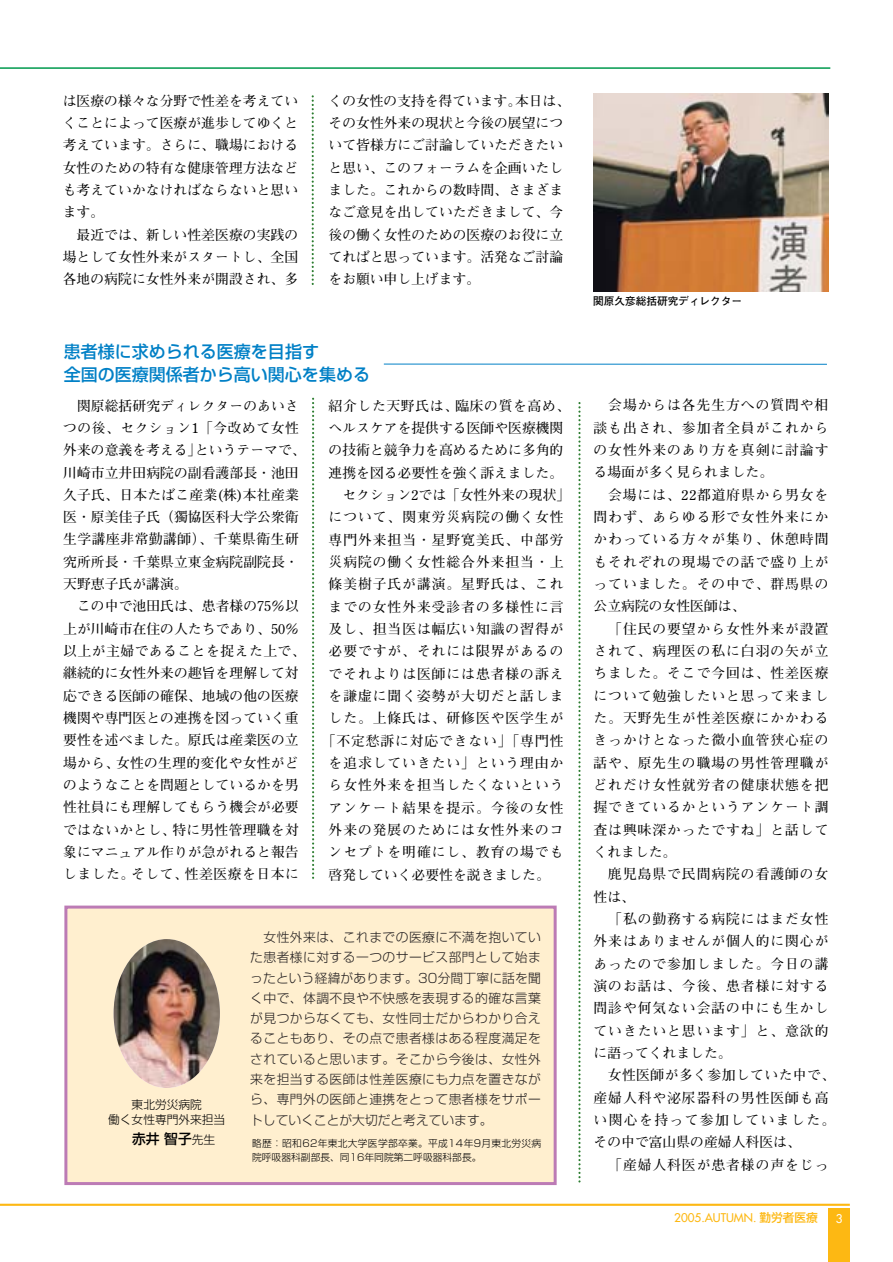
<style>
.page{position:relative;width:893px;height:1262px;background:#fff}
.page>*{position:absolute;margin:0;border:0;box-sizing:border-box;transform-origin:0 0}
.t1{font:500 16.95px/22.4px "Shin Go";color:#0080c6}
.t2{font:700 13.8px/22.4px "Futo Min A101";letter-spacing:.005em;color:#000;text-align:justify}
.t3{font:700 13.8px/22.4px "Futo Min A101";letter-spacing:.065em;color:#000}
.t4{font:700 13.8px "Futo Min A101";letter-spacing:.045em;color:#000}
.t5{font:700 13.8px "Futo Min A101";letter-spacing:.06em;color:#000}
.t6{font:500 13.8px "Shin Go";color:#000}
.t7{font:300 12.75px/20.2px "Shin Go";letter-spacing:.04em;color:#231f20;text-align:justify}
.t8{font:11.7px "Futura";color:#fdb813}
.t9{font:300 11.7px/15px "Shin Go";color:#000}
.t10{font:11.7px "Futura";color:#fff}
.t11{font:700 10.65px "Futo Go B101";color:#000}
.t12{font:300 9.75px/13.5px "Shin Go";letter-spacing:.03em;color:#000}
.s1{font-weight:300;font-size:11.7px}
.s2{font-family:"Shin Go";font-weight:500}
</style>
<div class="page">
<div style="left:828px;top:1208px;width:21px;height:54px;background:#fdb813"></div>
<hr style="left:0;top:1203px;width:849px;height:2px;background:#fdb813">
<hr style="left:0;top:67px;width:830px;height:2px;background:#009a4e">
<img style="left:593px;top:94px;width:235px;height:198px">
<hr style="left:384px;top:364px;width:442px;height:1px;background:#0080c6">
<svg style="left:312px;top:398px;width:2px;height:480px"></svg>
<svg style="left:578px;top:402px;width:2px;height:779px"></svg>
<div style="left:64px;top:905px;width:492px;height:280px;background:#ffefcf;border:3px solid #bc7bb5"></div>
<svg style="left:311px;top:95px;width:3px;height:189px"></svg>
<img style="left:114px;top:939px;width:106px;height:149px;border-radius:50%">
<p class="t2" style="left:63px;top:91px;width:237px">は医療の様々な分野で性差を考えていくことによって医療が進歩してゆくと考えています。さらに、職場における女性のための特有な健康管理方法なども考えていかなければならないと思います。</p>
<p class="t2" style="left:63px;top:225px;width:237px;text-indent:14px">最近では、新しい性差医療の実践の場として女性外来がスタートし、全国各地の病院に女性外来が開設され、多</p>
<p class="t2" style="left:328px;top:91px;width:243px;text-align:left">くの女性の支持を得ています。本日は、その女性外来の現状と今後の展望について皆様方にご討論していただきたいと思い、このフォーラムを企画いたしました。これからの数時間、さまざまなご意見を出していただきまして、今後の働く女性のための医療のお役に立てればと思っています。活発なご討論をお願い申し上げます。</p>
<p class="t1" style="left:64px;top:343px;width:308px">患者様に求められる医療を目指す<br>全国の医療関係者から高い関心を集める</p>
<p class="t2" style="left:63px;top:396px;width:244px;text-align:left;text-indent:14px">関原総括研究ディレクターのあいさつの後、セクション1「今改めて女性外来の意義を考える」というテーマで、川崎市立井田病院の副看護部長・池田久子氏、日本たばこ産業(株)本社産業医・原美佳子氏（獨協医科大学公衆衛生学講座非常勤講師）、千葉県衛生研究所所長・千葉県立東金病院副院長・天野恵子氏が講演。</p>
<p class="t2" style="left:63px;top:597px;width:244px;text-align:center">この中で池田氏は、患者様の75％以<br>上が川崎市在住の人たちであり、50％以上が主婦であることを捉えた上で、継続的に女性外来の趣旨を理解して対応できる医師の確保、地域の他の医療機関や専門医との連携を図っていく重要性を述べました。原氏は産業医の立場から、女性の生理的変化や女性がどのようなことを問題としているかを男性社員にも理解してもらう機会が必要ではないかとし、特に男性管理職を対象にマニュアル作りが急がれると報告しました。そして、性差医療を日本に</p>
<p class="t4" style="left:328px;top:401px;width:243px">紹介した天野氏は、臨床の質を高め、</p>
<p class="t2" style="left:328px;top:419px;width:236px">ヘルスケアを提供する医師や医療機関</p>
<p class="t2" style="left:328px;top:441px;width:236px">の技術と競争力を高めるために多角的</p>
<p class="t2" style="left:328px;top:463px;width:236px">連携を図る必要性を強く訴えました。</p>
<p class="t2" style="left:342px;top:486px;width:229px">セクション2では「女性外来の現状」</p>
<p class="t3" style="left:328px;top:508px;width:236px">について、関東労災病院の働く女性</p>
<p class="t3" style="left:328px;top:530px;width:236px">専門外来担当・星野寛美氏、中部労</p>
<p class="t3" style="left:328px;top:552px;width:236px">災病院の働く女性総合外来担当・上</p>
<p class="t3" style="left:328px;top:575px;width:236px">條美樹子氏が講演。星野氏は、これ</p>
<p class="t3" style="left:328px;top:597px;width:236px">までの女性外来受診者の多様性に言</p>
<p class="t3" style="left:328px;top:619px;width:236px">及し、担当医は幅広い知識の習得が</p>
<p class="t3" style="left:328px;top:642px;width:236px">必要ですが、それには限界があるの</p>
<p class="t3" style="left:328px;top:664px;width:236px">でそれよりは医師には患者様の訴え</p>
<p class="t3" style="left:328px;top:686px;width:236px">を謙虚に聞く姿勢が大切だと話しま</p>
<p class="t3" style="left:328px;top:709px;width:236px">した。上條氏は、研修医や医学生が</p>
<p class="t5" style="left:322px;top:735px;width:243px">「不定愁訴に対応できない」「専門性</p>
<p class="t3" style="left:328px;top:753px;width:236px">を追求していきたい」という理由か</p>
<p class="t3" style="left:328px;top:776px;width:236px">ら女性外来を担当したくないという</p>
<p class="t3" style="left:328px;top:798px;width:236px">アンケート結果を提示。今後の女性</p>
<p class="t3" style="left:328px;top:820px;width:236px">外来の発展のためには女性外来のコ</p>
<p class="t3" style="left:328px;top:843px;width:236px">ンセプトを明確にし、教育の場でも</p>
<p class="t2" style="left:328px;top:865px;width:223px">啓発していく必要性を説きました。</p>
<p class="t9" style="left:108px;top:1098px;width:118px;text-indent:23px">東北労災病院　働く女性専門外来担当</p>
<p class="t6" style="left:132px;top:1133px;width:85px">赤井智子<span class="s1">先生</span></p>
<p class="t7" style="left:250px;top:929px;width:292px;text-indent:13px">女性外来は、これまでの医療に不満を抱いていた患者様に対する一つのサービス部門として始まったという経緯があります。30分間丁寧に話を聞く中で、体調不良や不快感を表現する的確な言葉が見つからなくても、女性同士だからわかり合えることもあり、その点で患者様はある程度満足をされていると思います。そこから今後は、女性外来を担当する医師は性差医療にも力点を置きながら、専門外の医師と連携をとって患者様をサポートしていくことが大切だと考えています。</p>
<p class="t12" style="left:252px;top:1138px;width:291px">略歴：昭和62年東北大学医学部卒業。平成14年9月東北労災病院呼吸器科副部長、同16年同院第二呼吸器科部長。</p>
<p class="t11" style="left:593px;top:296px;width:150px">関原久彦総括研究ディレクター</p>
<p class="t2" style="left:593px;top:396px;width:236px;text-indent:15px">会場からは各先生方への質問や相談も出され、参加者全員がこれからの女性外来のあり方を真剣に討論する場面が多く見られました。</p>
<p class="t2" style="left:593px;top:485px;width:236px;text-indent:15px">会場には、22都道府県から男女を問わず、あらゆる形で女性外来にかかわっている方々が集り、休憩時間もそれぞれの現場での話で盛り上がっていました。その中で、群馬県の公立病院の女性医師は、</p>
<p class="t2" style="left:593px;top:619px;width:236px;text-indent:15px">「住民の要望から女性外来が設置されて、病理医の私に白羽の矢が立ちました。そこで今回は、性差医療について勉強したいと思って来ました。天野先生が性差医療にかかわるきっかけとなった微小血管狭心症の話や、原先生の職場の男性管理職がどれだけ女性就労者の健康状態を把握できているかというアンケート調査は興味深かったですね」と話してくれました。</p>
<p class="t3" style="left:593px;top:864px;width:236px;text-indent:15px">鹿児島県で民間病院の看護師の女性は、</p>
<p class="t2" style="left:593px;top:909px;width:236px;text-indent:15px">「私の勤務する病院にはまだ女性外来はありませんが個人的に関心があったので参加しました。今日の講演のお話は、今後、患者様に対する問診や何気ない会話の中にも生かしていきたいと思います」と、意欲的に語ってくれました。</p>
<p class="t3" style="left:593px;top:1065px;width:243px;text-indent:14px">女性医師が多く参加していた中で、産婦人科や泌尿器科の男性医師も高い関心を持って参加していました。その中で富山県の産婦人科医は、</p>
<p class="t3" style="left:608px;top:1155px;width:222px">「産婦人科医が患者様の声をじっ</p>
<p class="t8" style="left:674px;top:1211px;width:145px">2005.AUTUMN. <span class="s2">勤労者医療</span></p>
<p class="t10" style="left:835px;top:1212px;width:8px">3</p>
</div>
